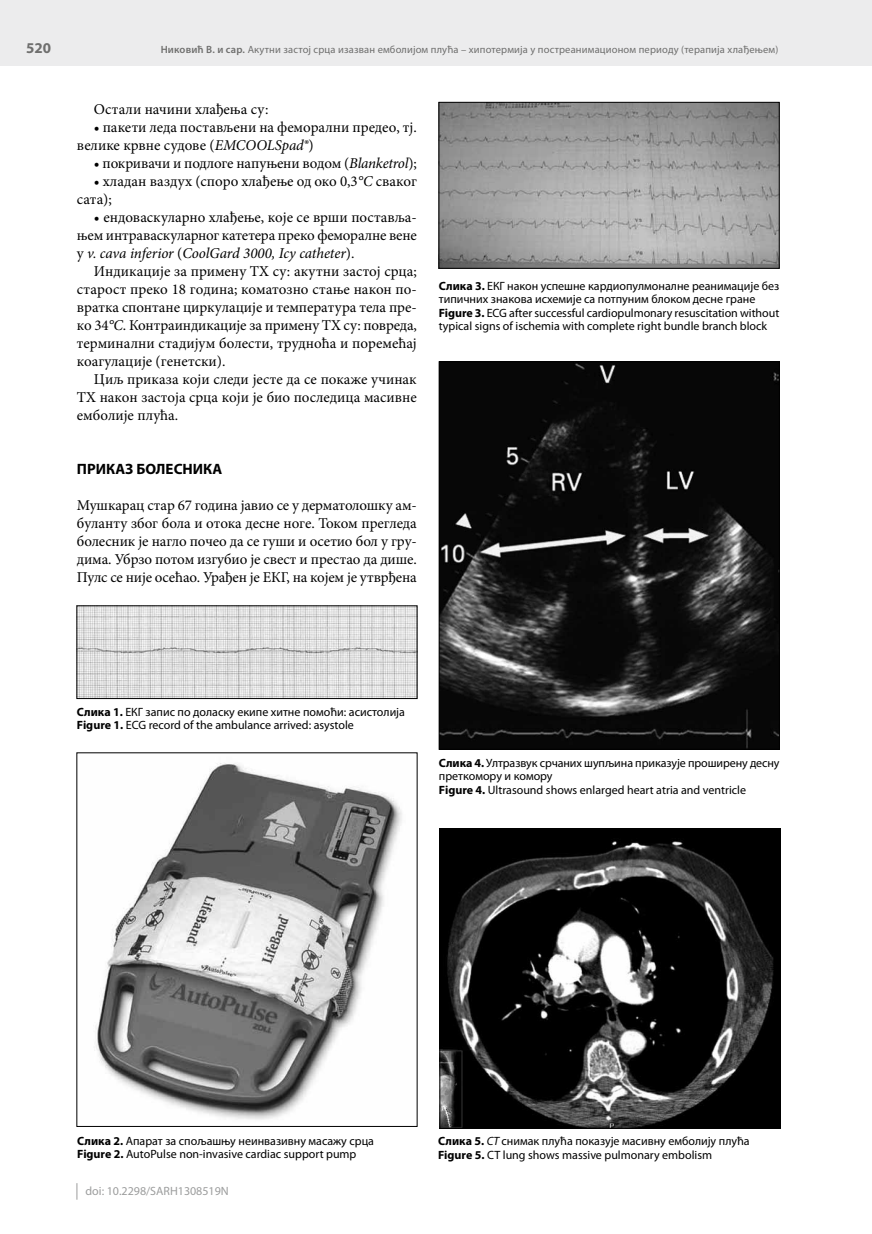
<style>
.page{position:relative;width:872px;height:1234px;background:#fff}
.page>*{position:absolute;margin:0;border:0;box-sizing:border-box;transform-origin:0 0}
.t1{font:15px/18px "Minion Pro";color:#000;text-align:justify}
.t2{font:700 15px "Myriad Pro";color:#000}
.t3{font:700 15px "Myriad Pro";color:#6f6f6e}
.t4{font:12px/13.5px "Myriad Pro";color:#000}
.t5{font:12px "Myriad Pro";color:#9c9d9d}
.t6{font:10.5px "Myriad Pro";letter-spacing:.015em;color:#6f6f6e}
.s1{font-weight:600}
.s2{font-style:italic}
.s3{font-weight:700}
</style>
<div class="page">
<div style="left:0;top:0;width:872px;height:66px;background:#ececed"></div>
<svg style="left:77px;top:1183px;width:1px;height:16px"></svg>
<img style="left:79px;top:607px;width:336px;height:89px">
<img style="left:96px;top:763px;width:306px;height:357px">
<img style="left:441px;top:104px;width:336px;height:162px">
<div style="left:439px;top:102px;width:340px;height:166px;border:1px solid #000"></div>
<img style="left:441px;top:363px;width:336px;height:384px">
<div style="left:439px;top:361px;width:340px;height:388px;border:1px solid #000"></div>
<img style="left:441px;top:830px;width:337px;height:296px">
<div style="left:439px;top:828px;width:341px;height:300px;border:1px solid #000"></div>
<p class="t3" style="left:26px;top:40px;width:26px">520</p>
<p class="t6" style="left:161px;top:44px;width:619px"><span class="s1">Никовић В. и сар.</span> Акутни застој срца изазван емболијом плућа – хипотермија у постреанимационом периоду (терапија хлађењем)</p>
<p class="t1" style="left:94px;top:100px;width:176px">Остали начини хлађења су:</p>
<p class="t1" style="left:77px;top:118px;width:341px;text-indent:17px">• пакети леда постављени на феморални предео, тј. велике крвне судове (<span class="s2">EMCOOLSpad®</span>)</p>
<p class="t1" style="left:94px;top:154px;width:324px">• покривачи и подлоге напуњени водом (<span class="s2">Blanketrol</span>);</p>
<p class="t1" style="left:77px;top:172px;width:341px;text-indent:17px">• хладан ваздух (споро хлађење од око 0,3<span class="s2">°C</span> сваког сата);</p>
<p class="t1" style="left:77px;top:208px;width:341px;text-indent:17px">• ендоваскуларно хлађење, које се врши поставља&shy;њем интраваскуларног катетера преко феморалне вене у <span class="s2">v. cava inferior</span> (<span class="s2">CoolGard 3000, Icy catheter</span>).</p>
<p class="t1" style="left:77px;top:262px;width:341px;text-indent:17px">Индикације за примену ТХ су: акутни застој срца; старост преко 18 година; коматозно стање након по&shy;вратка спонтане циркулације и температура тела пре&shy;ко 34<span class="s2">°C</span>. Контраиндикације за примену ТХ су: повреда, терминални стадијум болести, трудноћа и поремећај коагулације (генетски).</p>
<p class="t1" style="left:77px;top:370px;width:341px;text-indent:17px">Циљ приказа који следи јесте да се покаже учинак ТХ након застоја срца који је био последица масивне емболије плућа.</p>
<p class="t2" style="left:77px;top:460px;width:147px">ПРИКАЗ БОЛЕСНИКА</p>
<p class="t1" style="left:77px;top:496px;width:341px">Мушкарац стар 67 година јавио се у дерматолошку ам&shy;буланту због бола и отока десне ноге. Током прегледа болесник је нагло почео да се гуши и осетио бол у гру&shy;дима. Убрзо потом изгубио је свест и престао да дише.<br>Пулс се није осећао. Урађен је ЕКГ, на којем је утврђена</p>
<p class="t4" style="left:439px;top:279px;width:342px"><span class="s3">Слика 3.</span> ЕКГ након успешне кардиопулмоналне реанимације без типичних знакова исхемијe са потпуним блоком десне гране <span class="s3">Figure 3.</span> ECG after successful cardiopulmonary resuscitation without typical signs of ischemia with complete right bundle branch block</p>
<p class="t4" style="left:77px;top:705px;width:329px"><span class="s3">Слика 1.</span> ЕКГ запис по доласку екипе хитне помоћи: асистолија<br><span class="s3">Figure 1.</span> ECG record of the ambulance arrived: asystole</p>
<p class="t4" style="left:439px;top:756px;width:342px"><span class="s3">Слика 4.</span> Ултразвук срчаних шупљина приказује проширену десну преткомору и комору<br><span class="s3">Figure 4.</span> Ultrasound shows enlarged heart atria and ventricle</p>
<p class="t4" style="left:77px;top:1133px;width:298px"><span class="s3">Слика 2.</span> Апарат за спољашњу неинвазивну масажу срца<br><span class="s3">Figure 2.</span> AutoPulse non-invasive cardiac support pump</p>
<p class="t5" style="left:86px;top:1184px;width:145px">doi: 10.2298/SARH1308519N</p>
<p class="t4" style="left:438px;top:1134px;width:313px"><span class="s3">Слика 5.</span> <span class="s2">CT</span> снимак плућа показује масивну емболију плућа<br><span class="s3">Figure 5.</span> CT lung shows massive pulmonary embolism</p>
</div>
